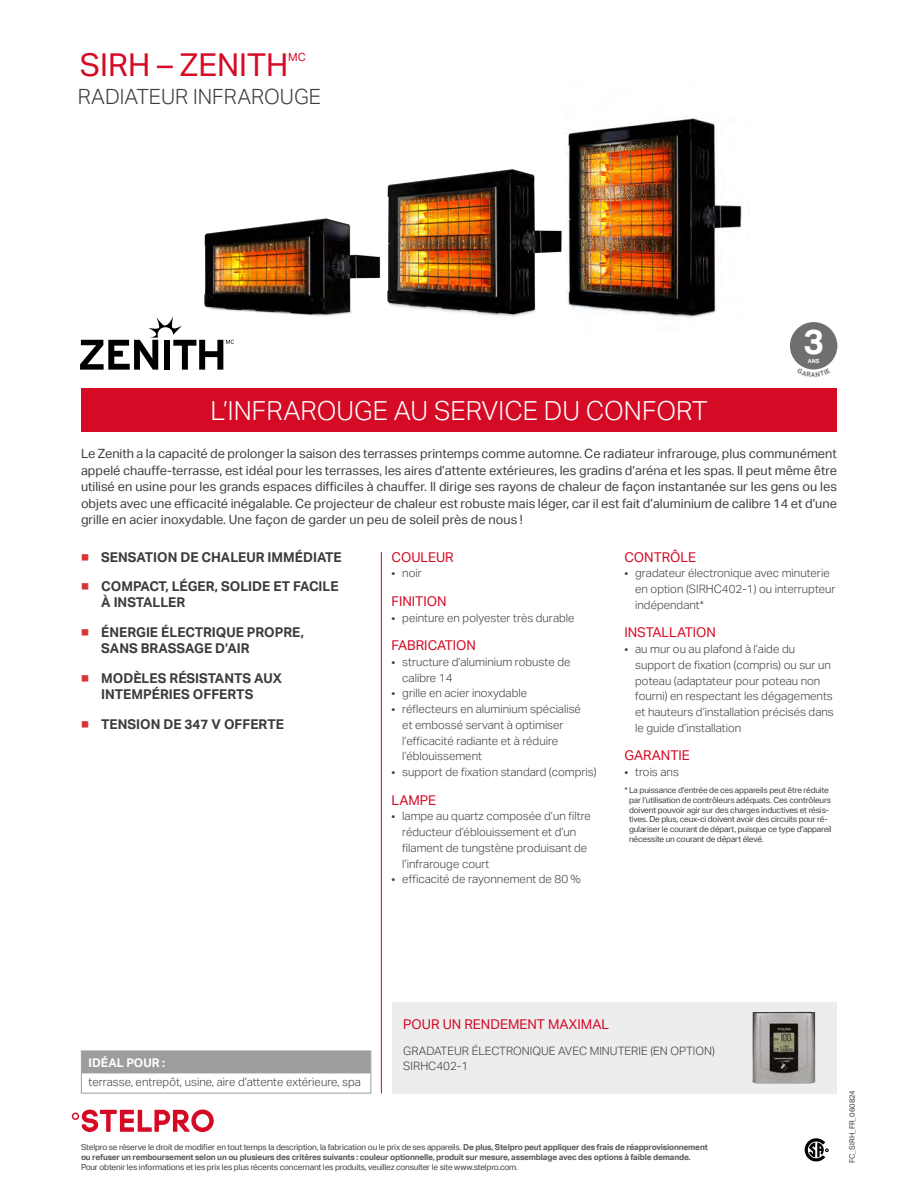
<style>
.page{position:relative;width:918px;height:1188px;background:#fff}
.page>*{position:absolute;margin:0;border:0;box-sizing:border-box;transform-origin:0 0}
.t1{font:700 34.8px "Aktiv Grotesk";color:#fff}
.t2{font:31.5px "Aktiv Grotesk";color:#d50a25}
.t3{font:300 26.25px "Aktiv Grotesk";color:#fff}
.t4{font:300 21px "Aktiv Grotesk";color:#3c3c3b}
.t5{font:700 13.5px/16.2px "Aktiv Grotesk";color:#3c3c3b}
.t6{font:13.5px "Aktiv Grotesk";color:#d50a25}
.t7{font:12.75px/16.5px "Aktiv Grotesk";color:#3c3c3b;text-align:justify}
.t8{font:700 12px "Aktiv Grotesk";color:#fff}
.t9{font:300 11.55px/15.8px "Aktiv Grotesk";color:#3c3c3b}
.t10{font:11.25px "Aktiv Grotesk";color:#d50a25}
.t11{font:8.25px/9.9px "Aktiv Grotesk";letter-spacing:-.02em;color:#3c3c3b}
.t12{font:700 8.25px/9.9px "Aktiv Grotesk";letter-spacing:-.02em;color:#575756}
.t13{font:7.5px "Aktiv Grotesk";color:#3c3c3b}
.t14{font:700 5.7px "Aktiv Grotesk";color:#fff}
.s1{color:#d93234}
.s2{font-weight:400;color:#3c3c3b}
</style>
<div class="page">
<div style="left:392px;top:1002px;width:445px;height:91px;background:#ededed"></div>
<img style="left:752px;top:1011px;width:64px;height:73px">
<img style="left:565px;top:118px;width:177px;height:200px">
<img style="left:387px;top:159px;width:208px;height:159px">
<img style="left:204px;top:218px;width:177px;height:98px">
<hr style="left:381px;top:552px;width:1px;height:542px;background:#d50a25">
<div style="left:82px;top:1051px;width:288px;height:22px;background:#9d9d9c"></div>
<div style="left:81px;top:1051px;width:290px;height:43px;border:1px solid #9d9d9c"></div>
<div style="left:81px;top:389px;width:756px;height:43px;background:#d50a25"></div>
<svg style="left:81px;top:316px;width:153px;height:53px"></svg>
<svg style="left:805px;top:1138px;width:23px;height:24px"></svg>
<div style="left:790px;top:322px;width:47px;height:48px;background:#706f6f;border-radius:50%"></div>
<svg style="left:72px;top:1110px;width:142px;height:22px"></svg>
<svg style="left:805px;top:368px;width:17px;height:2px"></svg>
<h2 class="t2" style="left:80px;top:47px;width:210px">SIRH – ZENITH</h2>
<p class="t10" style="left:288px;top:51px;width:19px">MC</p>
<h3 class="t4" style="left:78px;top:85px;width:245px">RADIATEUR INFRAROUGE</h3>
<h1 class="t1" style="left:803px;top:322px;width:22px">3</h1>
<p class="t14" style="left:808px;top:357px;width:13px">ANS</p>
<h3 class="t3" style="left:210px;top:395px;width:499px">L’INFRAROUGE AU SERVICE DU CONFORT</h3>
<p class="t7" style="left:81px;top:446px;width:758px">Le Zenith a la capacité de prolonger la saison des terrasses printemps comme automne. Ce radiateur infrarouge, plus communément appelé chauffe-terrasse, est idéal pour les terrasses, les aires d’attente extérieures, les gradins d’aréna et les spas. Il peut même être utilisé en usine pour les grands espaces difficiles à chauffer. Il dirige ses rayons de chaleur de façon instantanée sur les gens ou les objets avec une efficacité inégalable. Ce projecteur de chaleur est robuste mais léger, car il est fait d’aluminium de calibre 14 et d’une grille en acier inoxydable. Une façon de garder un peu de soleil près de nous !</p>
<p class="t5" style="left:81px;top:549px;width:262px"><span class="s1">■</span> SENSATION DE CHALEUR IMMÉDIATE</p>
<p class="t5" style="left:101px;top:579px;width:239px;text-indent:-20px"><span class="s1">■</span> COMPACT, LÉGER, SOLIDE ET FACILE<br>À INSTALLER</p>
<p class="t5" style="left:101px;top:624px;width:204px;text-indent:-20px"><span class="s1">■</span> ÉNERGIE ÉLECTRIQUE PROPRE,<br>SANS BRASSAGE D’AIR</p>
<p class="t5" style="left:101px;top:670px;width:182px;text-indent:-20px"><span class="s1">■</span> MODÈLES RÉSISTANTS AUX<br>INTEMPÉRIES OFFERTS</p>
<p class="t5" style="left:81px;top:716px;width:204px"><span class="s1">■</span> TENSION DE 347 V OFFERTE</p>
<p class="t6" style="left:392px;top:549px;width:64px">COULEUR</p>
<p class="t9" style="left:391px;top:565px;width:32px">• noir</p>
<p class="t6" style="left:392px;top:593px;width:57px">FINITION</p>
<p class="t9" style="left:391px;top:610px;width:185px">• peinture en polyester très durable</p>
<p class="t6" style="left:392px;top:638px;width:86px">FABRICATION</p>
<p class="t9" style="left:402px;top:654px;width:170px;text-indent:-11px">• structure d’aluminium robuste de calibre 14</p>
<p class="t9" style="left:391px;top:685px;width:137px">• grille en acier inoxydable</p>
<p class="t9" style="left:402px;top:701px;width:180px;text-indent:-11px">• réflecteurs en aluminium spécialisé et embossé servant à optimiser l’efficacité radiante et à réduire l’éblouissement</p>
<p class="t9" style="left:391px;top:764px;width:207px">• support de fixation standard (compris)</p>
<p class="t6" style="left:392px;top:792px;width:46px">LAMPE</p>
<p class="t9" style="left:402px;top:808px;width:190px;text-indent:-11px">• lampe au quartz composée d’un filtre réducteur d’éblouissement et d’un filament de tungstène produisant de l’infrarouge court</p>
<p class="t9" style="left:391px;top:871px;width:191px">• efficacité de rayonnement de 80 %</p>
<p class="t6" style="left:624px;top:549px;width:73px">CONTRÔLE</p>
<p class="t9" style="left:635px;top:565px;width:202px;text-indent:-11px">• gradateur électronique avec minuterie en option (SIRHC402-1) ou interrupteur indépendant*</p>
<p class="t6" style="left:624px;top:625px;width:93px">INSTALLATION</p>
<p class="t9" style="left:635px;top:641px;width:200px;text-indent:-11px">• au mur ou au plafond à l’aide du support de fixation (compris) ou sur un poteau (adaptateur pour poteau non fourni) en respectant les dégagements et hauteurs d’installation précisés dans le guide d’installation</p>
<p class="t6" style="left:624px;top:748px;width:67px">GARANTIE</p>
<p class="t9" style="left:624px;top:764px;width:56px">• trois ans</p>
<p class="t11" style="left:629px;top:785px;width:204px;text-indent:-5px">* La puissance d’entrée de ces appareils peut être réduite par l’utilisation de contrôleurs adéquats. Ces contrôleurs doivent pouvoir agir sur des charges inductives et résis&shy;tives. De plus, ceux-ci doivent avoir des circuits pour ré&shy;gulariser le courant de départ, puisque ce type d’appareil nécessite un courant de départ élevé.</p>
<p class="t8" style="left:88px;top:1056px;width:78px">IDÉAL POUR :</p>
<p class="t9" style="left:88px;top:1074px;width:274px">terrasse, entrepôt, usine, aire d’attente extérieure, spa</p>
<p class="t6" style="left:403px;top:1016px;width:207px">POUR UN RENDEMENT MAXIMAL</p>
<p class="t9" style="left:403px;top:1043px;width:313px;line-height:15px">GRADATEUR ÉLECTRONIQUE AVEC MINUTERIE (EN OPTION)<br>SIRHC402-1</p>
<p class="t12" style="left:81px;top:1143px;width:628px"><span class="s2">Stelpro se réserve le droit de modifier en tout temps la description, la fabrication ou le prix de ses appareils.</span> De plus, Stelpro peut appliquer des frais de réapprovisionnement ou refuser un remboursement selon un ou plusieurs des critères suivants : couleur optionnelle, produit sur mesure, assemblage avec des options à faible demande.</p>
<p class="t11" style="left:81px;top:1162px;width:438px">Pour obtenir les informations et les prix les plus récents concernant les produits, veuillez consulter le site www.stelpro.com.</p>
<p class="t13" style="left:848px;top:1163px;width:75px;rotate:-90deg">FC_SIRH_FR_060824</p>
</div>
